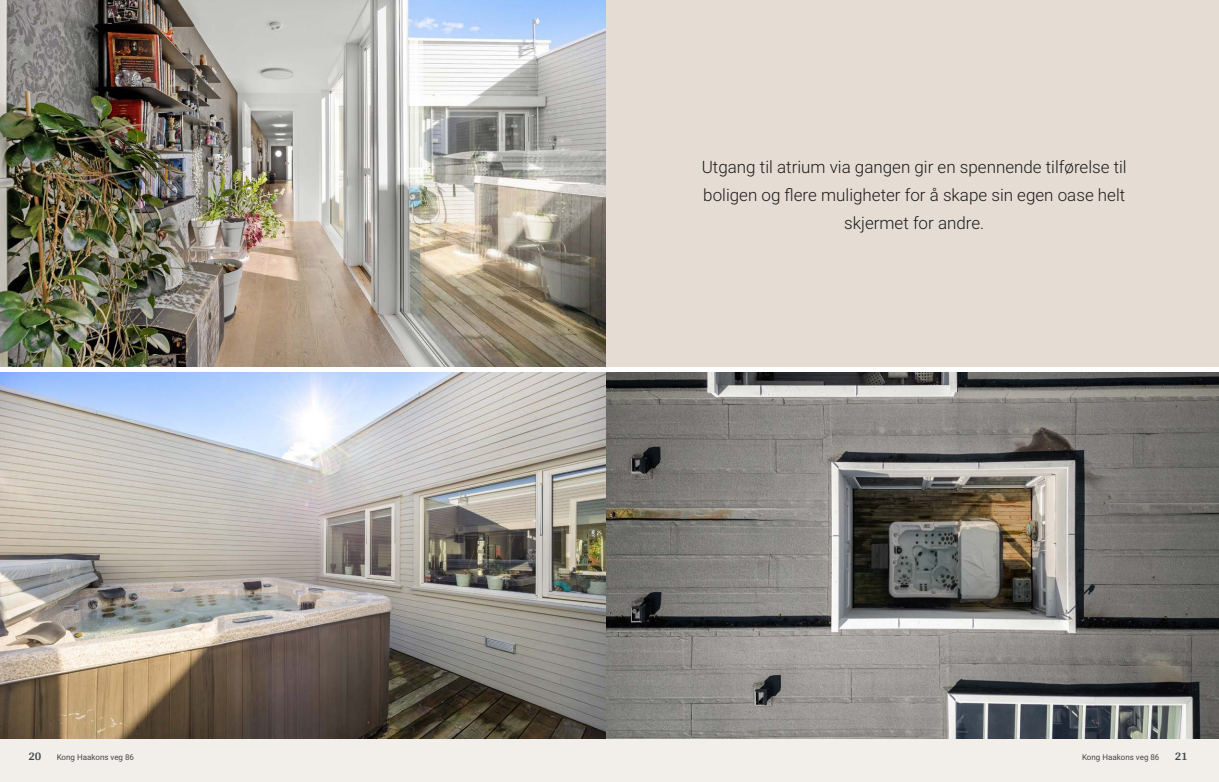
<style>
.page{position:relative;width:1219px;height:782px;background:#fff}
.page>*{position:absolute;margin:0;border:0;box-sizing:border-box;transform-origin:0 0}
.t1{font:300 17px/28px "Roboto Vitec";color:#1d1d1b;text-align:center}
.t2{font:700 12px "Arya";color:#414749}
.t3{font:8px "Roboto Vitec";color:#414749}
</style>
<div class="page">
<img style="left:0;top:0;width:607px;height:367px">
<img style="left:0;top:372px;width:607px;height:367px">
<div style="left:0;top:739px;width:612px;height:42px;background:#f2eeea"></div>
<img style="left:607px;top:372px;width:612px;height:367px">
<div style="left:607px;top:739px;width:612px;height:42px;background:#f2eeea"></div>
<div style="left:607px;top:0;width:612px;height:367px;background:#e5dcd4"></div>
<p class="t1" style="left:702px;top:152px;width:426px">Utgang til atrium via gangen gir en spennende tilførelse til boligen og flere muligheter for å skape sin egen oase helt skjermet for andre.</p>
<p class="t2" style="left:28px;top:749px;width:15px">20</p>
<p class="t3" style="left:57px;top:751px;width:79px">Kong Haakons veg 86</p>
<p class="t3" style="left:1082px;top:751px;width:79px">Kong Haakons veg 86</p>
<p class="t2" style="left:1175px;top:749px;width:15px">21</p>
</div>
